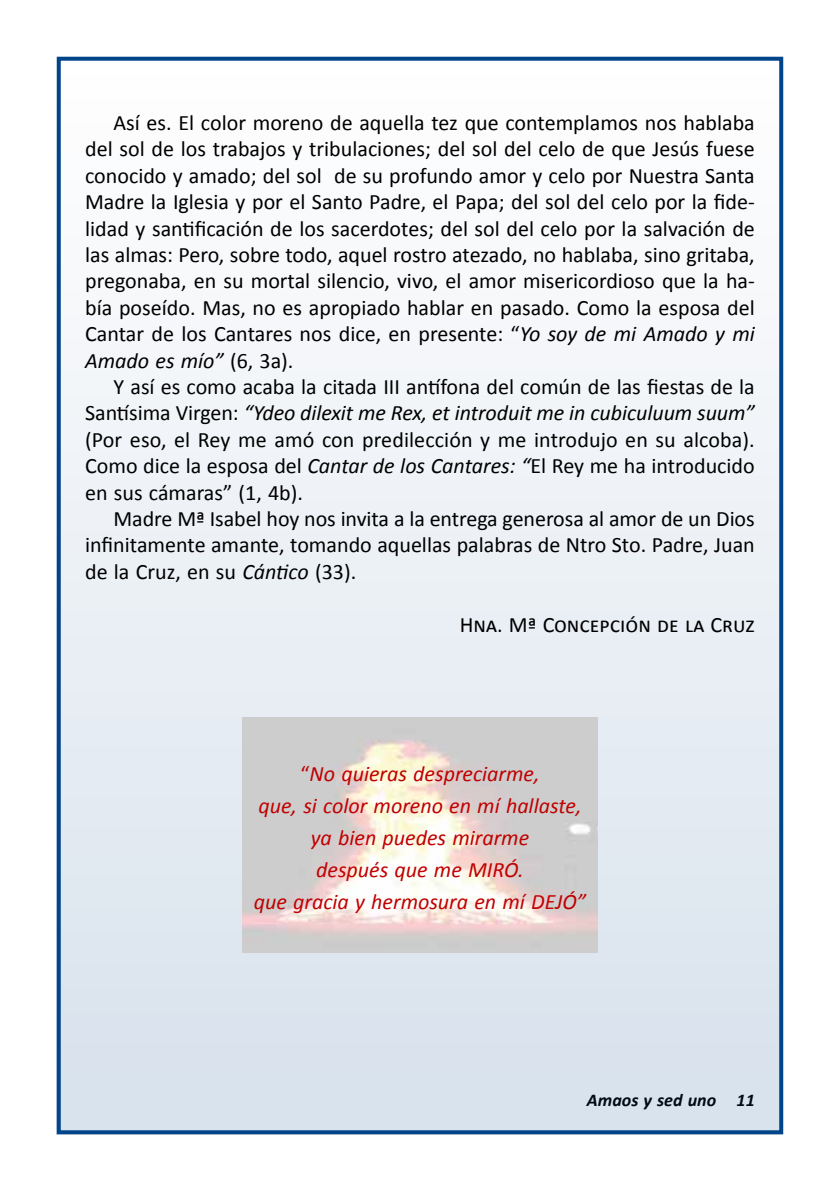
<style>
.page{position:relative;width:840px;height:1191px;background:#fff}
.page>*{position:absolute;margin:0;border:0;box-sizing:border-box;transform-origin:0 0}
.t1{font:22px/26.4px "Calibri";color:#000;text-align:justify}
.t2{font:italic 22px/32px "Calibri";color:#c00000;text-align:center}
.t3{font:italic 700 18px "Calibri";color:#000}
.s1{font-style:italic}
.s2{font-style:normal}
</style>
<div class="page">
<div style="left:57px;top:57px;width:725px;height:1077px;background:linear-gradient(to bottom,#fdfdfe,#d5e0eb)"></div>
<img style="left:242px;top:717px;width:355px;height:235px">
<p class="t1" style="left:85px;top:108px;width:670px;text-indent:28px">Así es. El color moreno de aquella tez que contemplamos nos hablaba del sol de los trabajos y tribulaciones; del sol del celo de que Jesús fuese conocido y amado; del sol de su profundo amor y celo por Nuestra Santa Madre la Iglesia y por el Santo Padre, el Papa; del sol del celo por la fide&shy;lidad y santificación de los sacerdotes; del sol del celo por la salvación de las almas: Pero, sobre todo, aquel rostro atezado, no hablaba, sino gritaba, pregonaba, en su mortal silencio, vivo, el amor misericordioso que la ha&shy;bía poseído. Mas, no es apropiado hablar en pasado. Como la esposa del Cantar de los Cantares nos dice, en presente: “<span class="s1">Yo soy de mi Amado y mi Amado es mío”</span> (6, 3a).</p>
<p class="t1" style="left:85px;top:372px;width:670px;text-indent:28px">Y así es como acaba la citada III antífona del común de las fiestas de la Santísima Virgen: <span class="s1">“Ydeo dilexit me Rex, et introduit me in cubiculuum suum” </span>(Por eso, el Rey me amó con predilección y me introdujo en su alcoba).<br>Como dice la esposa del <span class="s1">Cantar de los Cantares: “</span>El Rey me ha introducido en sus cámaras” (1, 4b).</p>
<p class="t1" style="left:85px;top:504px;width:670px;text-indent:28px">Madre Mª Isabel hoy nos invita a la entrega generosa al amor de un Dios infinitamente amante, tomando aquellas palabras de Ntro Sto. Padre, Juan de la Cruz, en su <span class="s1">Cántico</span> (33).</p>
<p class="t1" style="left:459px;top:610px;width:296px">Hna. Mª Concepción de la Cruz</p>
<p class="t2" style="left:254px;top:756px;width:333px"><span class="s2">“</span>No quieras despreciarme,<br>que, si color moreno en mí hallaste, ya bien puedes mirarme<br>después que me MIRÓ.<br>que gracia y hermosura en mí DEJÓ”</p>
<p class="t3" style="left:586px;top:1088px;width:169px">Amaos y sed uno 11</p>
</div>
